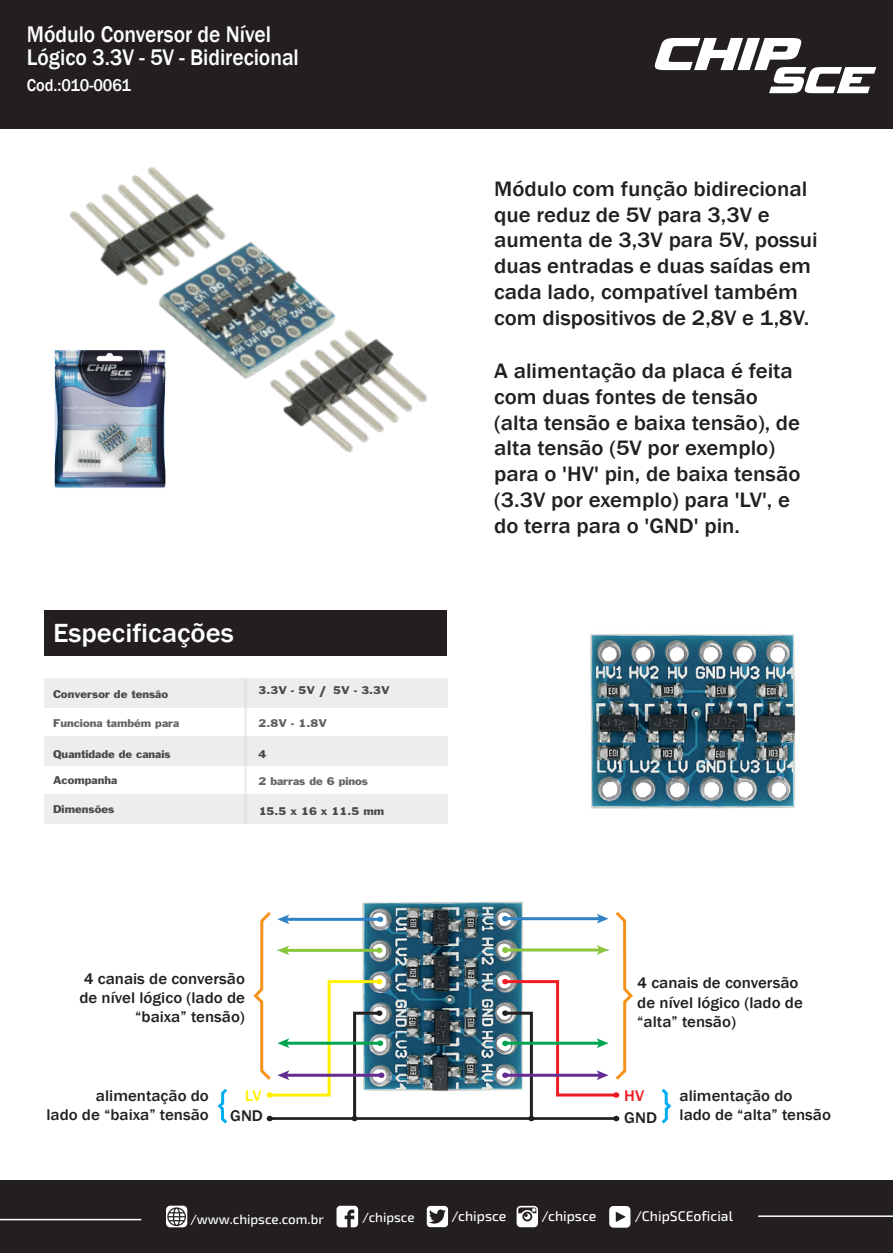
<style>
.page{position:relative;width:893px;height:1253px;background:#fff}
.page>*{position:absolute;margin:0;border:0;box-sizing:border-box;transform-origin:0 0}
.t1{font:500 27px "Franklin Gothic";color:#fff;scale:1.06 1}
.t2{font:500 23.1px/22.8px "Franklin Gothic";color:#fff;scale:.93 1}
.t3{font:500 21.6px/25.8px "Franklin Gothic";color:#231f20;scale:1.06 1}
.t4{font:500 17.4px "Franklin Gothic";color:#fff;scale:.93 1}
.t5{font:500 15.9px/19.2px "Franklin Gothic";color:#231f20;text-align:right;scale:1.06 1}
.t6{font:500 15.9px "Franklin Gothic";color:#fff101;scale:1.06 1}
.t7{font:500 15.9px "Franklin Gothic";color:#ee1d23;scale:1.06 1}
.t8{font:500 14.1px "Exo 2";color:#fff}
.t9{font:500 13.2px "Exo 2";color:#fff}
.t10{font:10.5px "Franklin Gothic Std";color:#231f20;scale:1.06 1}
.s1{font-size:14.1px}
</style>
<div class="page">
<div style="left:44px;top:678px;width:403px;height:29px;background:#ededed"></div>
<div style="left:44px;top:795px;width:404px;height:29px;background:#ededed"></div>
<div style="left:44px;top:737px;width:403px;height:29px;background:#ededed"></div>
<div style="left:0;top:1181px;width:893px;height:72px;background:#231f20"></div>
<div style="left:1px;top:0;width:892px;height:129px;background:#231f20"></div>
<img style="left:0;top:32px;width:428px;height:421px">
<svg style="left:655px;top:38px;width:221px;height:55px"></svg>
<img style="left:50px;top:346px;width:119px;height:142px">
<img style="left:69px;top:415px;width:78px;height:60px">
<div style="left:45px;top:610px;width:402px;height:45px;background:#231f20"></div>
<hr style="left:244px;top:678px;width:3px;height:146px;background:#d2d4d3">
<img style="left:590px;top:634px;width:206px;height:175px">
<img style="left:362px;top:901px;width:161px;height:191px">
<hr style="left:270px;top:1117px;width:346px;height:3px;background:#231f20">
<svg style="left:501px;top:909px;width:132px;height:213px"></svg>
<svg style="left:661px;top:1088px;width:11px;height:36px"></svg>
<svg style="left:217px;top:1088px;width:11px;height:36px"></svg>
<svg style="left:253px;top:909px;width:132px;height:213px"></svg>
<hr style="left:759px;top:1215px;width:134px;height:2px;background:#fff">
<hr style="left:0;top:1219px;width:141px;height:1px;background:#fff">
<svg style="left:336px;top:1206px;width:22px;height:21px"></svg>
<svg style="left:427px;top:1206px;width:21px;height:21px"></svg>
<svg style="left:517px;top:1206px;width:21px;height:21px"></svg>
<svg style="left:609px;top:1206px;width:21px;height:22px"></svg>
<svg style="left:166px;top:1206px;width:21px;height:21px"></svg>
<p class="t2" style="left:27px;top:23px;width:294px">Módulo Conversor de Nível<br>Lógico 3.3V - 5V - Bidirecional</p>
<p class="t4" style="left:27px;top:75px;width:114px">Cod.:010-0061</p>
<p class="t1" style="left:53px;top:616px;width:172px">Especificações</p>
<p class="t10" style="left:320px;top:684px;width:67px"><span class="s1">/</span> 5V - 3.3V</p>
<p class="t10" style="left:53px;top:687px;width:110px">Conversor de tensão</p>
<p class="t10" style="left:258px;top:684px;width:55px">3.3V - 5V</p>
<p class="t10" style="left:258px;top:716px;width:66px">2.8V - 1.8V</p>
<p class="t10" style="left:53px;top:716px;width:121px">Funciona também para</p>
<p class="t10" style="left:53px;top:747px;width:112px">Quantidade de canais</p>
<p class="t10" style="left:53px;top:773px;width:62px">Acompanha</p>
<p class="t10" style="left:258px;top:747px;width:9px">4</p>
<p class="t10" style="left:258px;top:775px;width:105px">2 barras de 6 pinos</p>
<p class="t10" style="left:258px;top:804px;width:120px">15.5 x 16 x 11.5 mm</p>
<p class="t10" style="left:53px;top:803px;width:59px">Dimensões</p>
<p class="t5" style="left:79px;top:970px;width:158px">4 canais de conversão de nível lógico (lado de “baixa” tensão)</p>
<p class="t3" style="left:494px;top:176px;width:307px">Módulo com função bidirecional que reduz de 5V para 3,3V e aumenta de 3,3V para 5V, possui duas entradas e duas saídas em cada lado, compatível também com dispositivos de 2,8V e 1,8V.</p>
<p class="t3" style="left:494px;top:358px;width:290px">A alimentação da placa é feita com duas fontes de tensão (alta tensão e baixa tensão), de alta tensão (5V por exemplo) para o 'HV' pin, de baixa tensão (3.3V por exemplo) para 'LV', e do terra para o 'GND' pin.</p>
<p class="t5" style="left:637px;top:974px;width:158px;text-align:left">4 canais de conversão de nível lógico (lado de “alta” tensão)</p>
<p class="t5" style="left:46px;top:1086px;width:155px">alimentação do<br>lado de “baixa” tensão</p>
<p class="t5" style="left:680px;top:1086px;width:108px">alimentação do</p>
<p class="t6" style="left:245px;top:1085px;width:17px">LV</p>
<p class="t7" style="left:624px;top:1085px;width:20px">HV</p>
<p class="t5" style="left:230px;top:1107px;width:33px">GND</p>
<p class="t5" style="left:624px;top:1108px;width:33px">GND</p>
<p class="t5" style="left:680px;top:1105px;width:144px">lado de “alta” tensão</p>
<p class="t9" style="left:190px;top:1211px;width:135px">/www.chipsce.com.br</p>
<p class="t9" style="left:362px;top:1209px;width:54px">/chipsce</p>
<p class="t8" style="left:451px;top:1208px;width:57px">/chipsce</p>
<p class="t8" style="left:541px;top:1208px;width:57px">/chipsce</p>
<p class="t8" style="left:635px;top:1208px;width:100px">/ChipSCEoficial</p>
</div>
